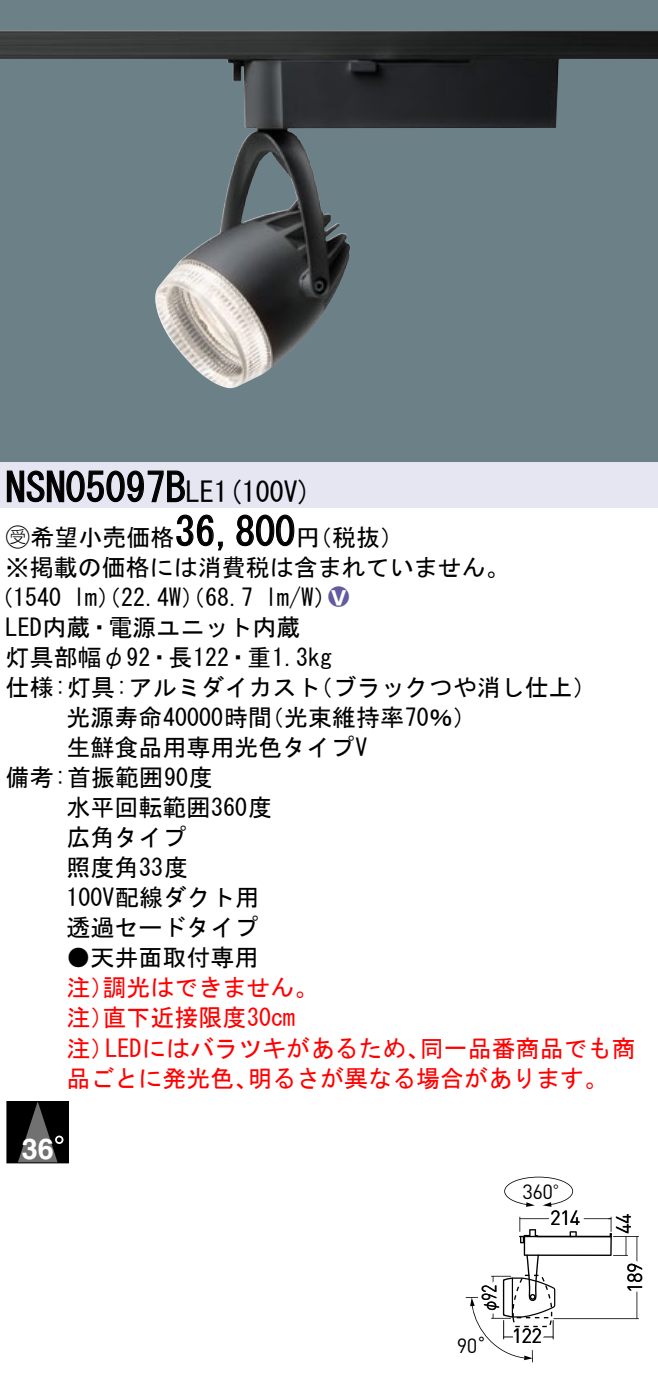
<style>
.page{position:relative;width:658px;height:1383px;background:#fff}
.page>*{position:absolute;margin:0;border:0;box-sizing:border-box;transform-origin:0 0}
.t1{font:40px "MS Gothic";color:#000}
.t2{font:700 28.8px "Helvetica LT Std";color:#fff}
.t3{font:28px "MS Gothic";color:#000}
.t4{font:24px/30.4px "MS Gothic";color:#000}
.t5{font:24px/30px "MS Gothic";color:#f00}
.t6{font:24px "Ford Classification 1";color:#635aa0}
.t7{font:20.4px "DINOT";letter-spacing:-.025em;color:#000}
.t8{font:20.4px "DINOT";letter-spacing:-.025em;color:#000;scale:.8 1}
.t9{font:18px "Gothic BBB Pro Medium 90 pv RKSJ H";color:#000;scale:.8 1}
.s1{font-size:40px}
.s2{font-family:"Ford Classification 1"}
.s3{color:#fff}
.s4{font-family:"Gothic BBB Pro Medium 90 pv RKSJ H";font-size:18px}
</style>
<div class="page">
<div style="left:0;top:0;width:658px;height:462px;background:#6c8087"></div>
<img style="left:0;top:30px;width:554px;height:358px">
<div style="left:0;top:462px;width:658px;height:45px;background:#e6e5f2"></div>
<svg style="left:6px;top:470px;width:179px;height:33px"></svg>
<svg style="left:176px;top:514px;width:47px;height:37px"></svg>
<svg style="left:236px;top:514px;width:59px;height:32px"></svg>
<div style="left:7px;top:1101px;width:61px;height:61px;background:#000"></div>
<div style="left:7px;top:1101px;width:62px;height:62px;border:1px solid #000"></div>
<svg style="left:18px;top:1101px;width:44px;height:61px"></svg>
<svg style="left:55px;top:1135px;width:8px;height:8px"></svg>
<svg style="left:465px;top:1176px;width:174px;height:186px"></svg>
<h1 class="t1" style="left:6px;top:467px;width:162px">NSN05097</h1>
<p class="t3" style="left:166px;top:478px;width:147px"><span class="s1">B</span>LE (1 100 (V</p>
<h1 class="t1" style="left:175px;top:511px;width:121px">36,800</h1>
<p class="t4" style="left:6px;top:522px;width:505px"><span class="s2">B</span>希望小売価格<br>※掲載の価格には消費税は含まれていません。</p>
<p class="t6" style="left:328px;top:585px;width:22px">2<span class="s3">8</span></p>
<p class="t4" style="left:296px;top:522px;width:109px">（円税抜(</p>
<p class="t4" style="left:265px;top:582px;width:73px">l m (W/</p>
<p class="t4" style="left:-11px;top:582px;width:74px">（1540</p>
<p class="t4" style="left:6px;top:612px;width:296px">LED内蔵・電源ユニット内蔵</p>
<p class="t4" style="left:6px;top:642px;width:328px">灯具部幅φ92・長122・重1.3kg</p>
<p class="t4" style="left:309px;top:672px;width:290px">（ブラックつや消し仕上(</p>
<p class="t4" style="left:73px;top:582px;width:182px">lm）（22.4 ）（W 68.7</p>
<p class="t4" style="left:260px;top:672px;width:218px;text-indent:-254px">仕様:灯具:アルミダイカスト<br>（光束維持率70％(</p>
<p class="t4" style="left:66px;top:702px;width:207px">光源寿命40000時間</p>
<p class="t4" style="left:66px;top:732px;width:302px">生鮮食品用専用光色タイプV</p>
<p class="t4" style="left:6px;top:762px;width:208px">備考:首振範囲90度</p>
<p class="t4" style="left:66px;top:792px;width:207px">水平回転範囲360度</p>
<p class="t4" style="left:66px;top:822px;width:121px">広角タイプ</p>
<p class="t4" style="left:66px;top:852px;width:123px">照度角33度</p>
<p class="t4" style="left:66px;top:882px;width:194px">100V配線ダクト用</p>
<p class="t4" style="left:66px;top:912px;width:193px">透過セードタイプ</p>
<p class="t4" style="left:66px;top:942px;width:193px">●天井面取付専用</p>
<p class="t5" style="left:102px;top:972px;width:217px">調光はできません。</p>
<p class="t5" style="left:102px;top:972px;width:194px;text-indent:-36px">注）<br>直下近接限度30cm</p>
<p class="t5" style="left:66px;top:1002px;width:49px">注）</p>
<p class="t5" style="left:66px;top:1032px;width:49px">注）</p>
<p class="t5" style="left:105px;top:1032px;width:326px">LEDにはバラツキがあるため、</p>
<p class="t5" style="left:420px;top:1032px;width:217px">同一品番商品でも商</p>
<p class="t5" style="left:66px;top:1062px;width:193px">品ごとに発光色、</p>
<p class="t5" style="left:248px;top:1062px;width:362px">明るさが異なる場合があります。</p>
<p class="t2" style="left:22px;top:1131px;width:34px">36</p>
<p class="t7" style="left:522px;top:1177px;width:50px">360<span class="s4">°</span></p>
<p class="t7" style="left:550px;top:1203px;width:32px">214</p>
<p class="t8" style="left:475px;top:1300px;width:22px;rotate:-90deg">92</p>
<p class="t9" style="left:475px;top:1312px;width:19px;rotate:-90deg">φ</p>
<p class="t7" style="left:456px;top:1331px;width:32px">90˚</p>
<p class="t7" style="left:512px;top:1321px;width:32px">122</p>
<p class="t7" style="left:609px;top:1234px;width:22px;rotate:-90deg">44</p>
<p class="t7" style="left:621px;top:1292px;width:32px;rotate:-90deg">189</p>
</div>
